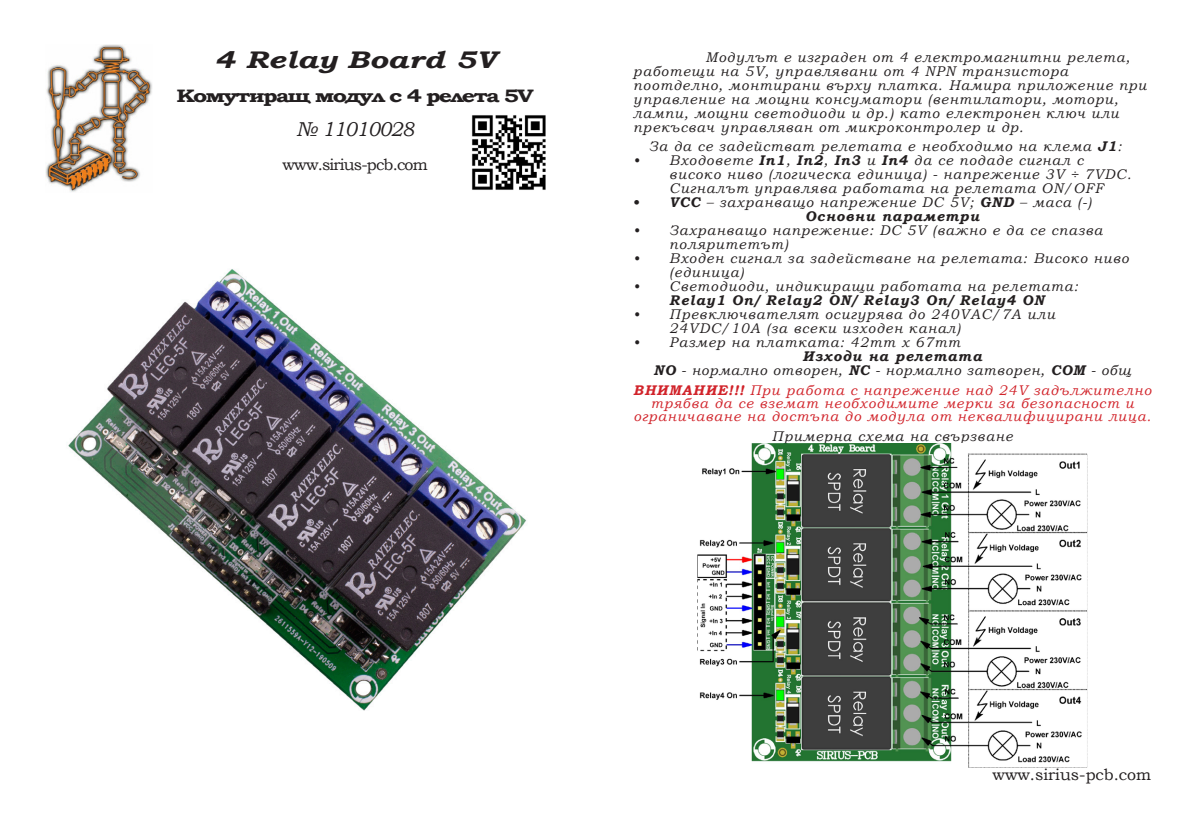
<style>
.page{position:relative;width:1191px;height:823px;background:#fff}
.page>*{position:absolute;margin:0;border:0;box-sizing:border-box;transform-origin:0 0}
.t1{font:italic 700 24px "Bookman Old Style";color:#231f20;scale:1.28 1}
.t2{font:italic 20px "Bookman Old Style";letter-spacing:-.05em;color:#231f20}
.t3{font:700 18px "Bookman Old Style";letter-spacing:-.08em;color:#231f20;scale:1.28 1}
.t4{font:16px "Bookman Old Style";color:#231f20}
.t5{font:16px "Bookman Old Style";letter-spacing:-.05em;color:#231f20}
.t6{font:italic 14px/14px "Bookman Old Style";letter-spacing:.07em;color:#231f20}
.t7{font:italic 14px/13px "Bookman Old Style";letter-spacing:.07em;color:#d1232a;text-align:center}
.t8{font:italic 700 14px "Bookman Old Style";letter-spacing:.07em;color:#231f20}
.s1{font-weight:700}
</style>
<div class="page">
<img style="left:68px;top:269px;width:458px;height:442px">
<img style="left:45px;top:44px;width:107px;height:148px">
<img style="left:471px;top:115px;width:75px;height:75px">
<img style="left:697px;top:443px;width:390px;height:324px">
<p class="t1" style="left:214px;top:42px;width:222px">4 Relay Board 5V</p>
<p class="t3" style="left:176px;top:82px;width:281px">Комутиращ модул с 4 релета 5V</p>
<p class="t2" style="left:296px;top:115px;width:120px">№ 11010028</p>
<p class="t5" style="left:283px;top:154px;width:147px">www.sirius-pcb.com</p>
<p class="t6" style="left:633px;top:50px;width:514px;text-indent:72px">Модулът е изграден от 4 електромагнитни релета, работещи на 5V, управлявани от 4 NPN транзистора поотделно, монтирани върху платка. Намира приложение при управление на мощни консуматори (вентилатори, мотори, лампи, мощни светодиоди и др.) като електронен ключ или прекъсвач управляван от микроконтролер и др.</p>
<p class="t6" style="left:649px;top:139px;width:474px">За да се задействат релетата е необходимо на клема <span class="s1">J1</span>:</p>
<p class="t6" style="left:669px;top:153px;width:463px;text-indent:-36px">• Входовете <span class="s1">In1</span>, <span class="s1">In2</span>, <span class="s1">In3</span> и <span class="s1">In4</span> да се подаде сигнал с високо ниво (логическа единица) - напрежение 3V ÷ 7VDC.<br>Сигналът управлява работата на релетата ON/OFF</p>
<p class="t6" style="left:633px;top:195px;width:460px"><span class="s1">• VCC</span> – захранващо напрежение DC 5V; <span class="s1">GND</span> – маса (-)</p>
<p class="t8" style="left:805px;top:206px;width:176px">Основни параметри</p>
<p class="t6" style="left:669px;top:223px;width:435px;text-indent:-36px">• Захранващо напрежение: DC 5V (важно е да се спазва поляритетът)</p>
<p class="t6" style="left:669px;top:251px;width:461px;text-indent:-36px">• Входен сигнал за задействане на релетата: Високо ниво (единица)</p>
<p class="t6" style="left:633px;top:279px;width:446px;text-align:center">• Светодиоди, индикиращи работата на релетата:<br><span class="s1">Relay1 On/ Relay2 ON/ Relay3 On/ Relay4 ON</span></p>
<p class="t6" style="left:669px;top:307px;width:387px;text-indent:-36px">• Превключвателят осигурява до 240VAC/7A или<br>24VDC/10A (за всеки изходен канал)</p>
<p class="t6" style="left:633px;top:335px;width:328px">• Размер на платката: 42mm x 67mm</p>
<p class="t6" style="left:653px;top:349px;width:479px;text-align:center"><span class="s1">Изходи на релетата<br>NO</span> - нормално отворен, <span class="s1">NC</span> - нормално затворен, <span class="s1">COM</span> - общ</p>
<p class="t7" style="left:633px;top:383px;width:519px"><span class="s1">ВНИМАНИЕ!!!</span> При работа с напрежение над 24V задължително трябва да се вземат необходимите мерки за безопасност и ограничаване на достъпа до модула от неквалифицирани лица.</p>
<p class="t6" style="left:772px;top:429px;width:242px">Примерна схема на свързване</p>
<p class="t4" style="left:992px;top:763px;width:160px">www.sirius-pcb.com</p>
</div>
